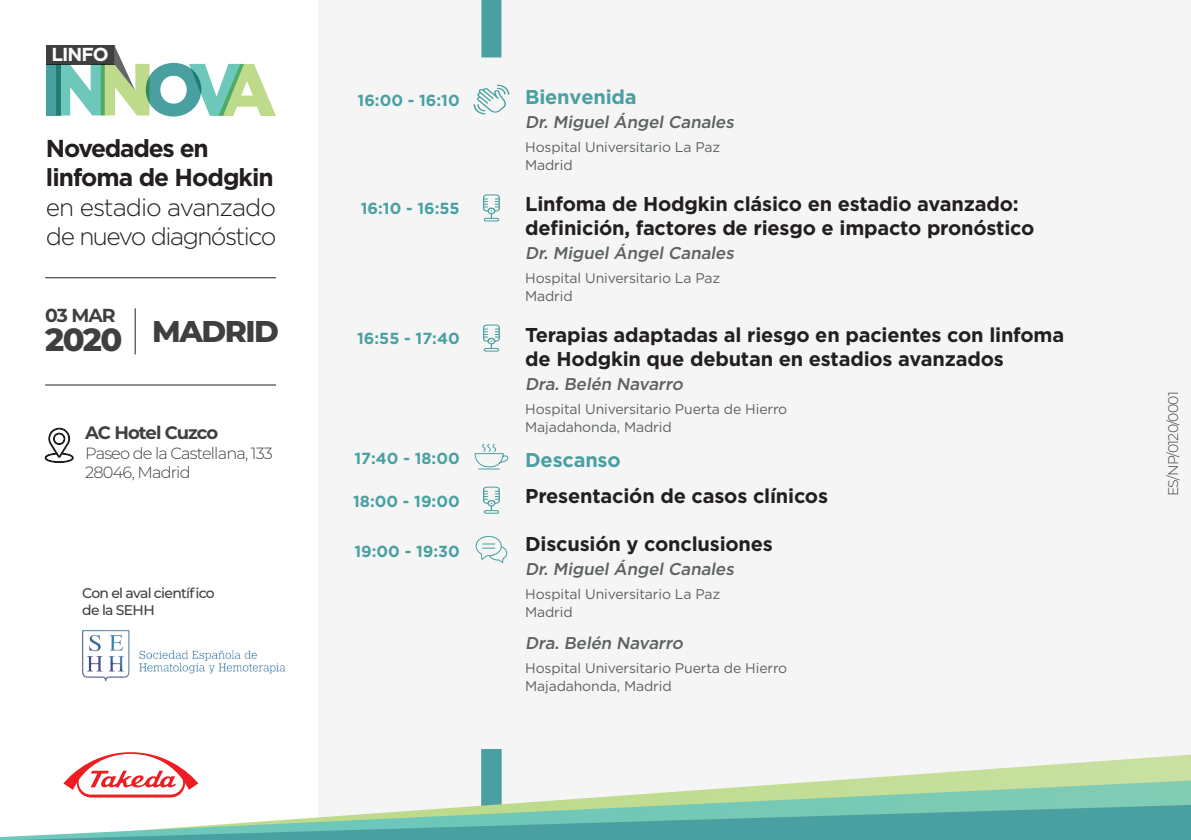
<style>
.page{position:relative;width:1191px;height:840px;background:#fff}
.page>*{position:absolute;margin:0;border:0;box-sizing:border-box;transform-origin:0 0}
.t1{font:800 32px "Montserrat";color:#3f3f40}
.t2{font:800 30px "Montserrat";letter-spacing:-.05em;color:#3f3f40}
.t3{font:300 24.4px/29.4px "Gotham";letter-spacing:-.06em;color:#231f20}
.t4{font:700 20px/24px "Gotham";letter-spacing:-.01em;color:#231f20}
.t5{font:700 20px "Gotham";letter-spacing:-.01em;color:#4aa0a1}
.t6{font:700 18.8px "Gotham";letter-spacing:-.05em;color:#fff}
.t7{font:700 18.8px "Montserrat";color:#3f3f40}
.t8{font:700 18px "Montserrat";letter-spacing:-.055em;color:#3f3f40}
.t9{font:italic 500 17px "Gotham";color:#5d6162}
.t10{font:300 16.2px/19.4px "Montserrat";letter-spacing:-.05em;color:#3f3f40}
.t11{font:700 16px "Gotham";color:#4aa0a1}
.t12{font:14px/18px "Gotham";letter-spacing:-.01em;color:#5d6162}
.t13{font:500 14px/16.8px "Montserrat";letter-spacing:-.05em;color:#3f3f40}
.t14{font:300 14px "Montserrat";letter-spacing:-.05em;color:#3f3f40}
.s1{font-weight:700}
</style>
<div class="page">
<div style="left:318px;top:0;width:873px;height:839px;background:#f5f5f6"></div>
<div style="left:46px;top:45px;width:68px;height:19px;background:#3f3f40"></div>
<div style="left:46px;top:64px;width:14px;height:51px;background:#4aa0a1"></div>
<svg style="left:56px;top:45px;width:220px;height:71px"></svg>
<hr style="left:45px;top:384px;width:231px;height:1px;background:#231f20">
<hr style="left:45px;top:277px;width:231px;height:1px;background:#231f20">
<hr style="left:135px;top:308px;width:1px;height:46px;background:#231f20">
<svg style="left:44px;top:427px;width:30px;height:36px"></svg>
<svg style="left:474px;top:443px;width:35px;height:26px"></svg>
<svg style="left:473px;top:85px;width:36px;height:29px"></svg>
<hr style="left:484px;top:218px;width:15px;height:3px;background:#4aa0a1;border-radius:2px">
<svg style="left:483px;top:194px;width:17px;height:26px"></svg>
<hr style="left:484px;top:348px;width:15px;height:3px;background:#4aa0a1;border-radius:2px">
<svg style="left:483px;top:324px;width:17px;height:26px"></svg>
<hr style="left:484px;top:510px;width:15px;height:3px;background:#4aa0a1;border-radius:2px">
<svg style="left:483px;top:486px;width:17px;height:26px"></svg>
<div style="left:481px;top:0;width:20px;height:57px;background:#4aa0a1"></div>
<svg style="left:481px;top:749px;width:710px;height:27px"></svg>
<svg style="left:0;top:776px;width:1191px;height:63px"></svg>
<svg style="left:19px;top:804px;width:1172px;height:35px"></svg>
<svg style="left:475px;top:535px;width:32px;height:28px"></svg>
<svg style="left:59px;top:752px;width:144px;height:48px"></svg>
<img style="left:82px;top:629px;width:204px;height:53px">
<p class="t6" style="left:51px;top:42px;width:59px">LINFO</p>
<p class="t3" style="left:46px;top:133px;width:232px"><span class="s1">Novedades en linfoma de Hodgkin </span>en estadio avanzado de nuevo diagnóstico</p>
<p class="t7" style="left:45px;top:302px;width:72px">03 MAR</p>
<p class="t1" style="left:45px;top:315px;width:79px">2020</p>
<p class="t2" style="left:152px;top:309px;width:128px">MADRID</p>
<p class="t8" style="left:85px;top:420px;width:135px">AC Hotel Cuzco</p>
<p class="t10" style="left:85px;top:442px;width:189px">Paseo de la Castellana, 133<br>28046, Madrid</p>
<p class="t13" style="left:82px;top:584px;width:134px">Con el aval científico de la SEHH</p>
<p class="t11" style="left:357px;top:90px;width:104px">16:00 - 16:10</p>
<p class="t11" style="left:361px;top:198px;width:100px">16:10 - 16:55</p>
<p class="t11" style="left:357px;top:328px;width:104px">16:55 - 17:40</p>
<p class="t11" style="left:354px;top:447px;width:107px">17:40 - 18:00</p>
<p class="t11" style="left:353px;top:490px;width:108px">18:00 - 19:00</p>
<p class="t11" style="left:354px;top:540px;width:107px">19:00 - 19:30</p>
<p class="t5" style="left:525px;top:83px;width:113px">Bienvenida</p>
<p class="t9" style="left:525px;top:110px;width:214px">Dr. Miguel Ángel Canales</p>
<p class="t12" style="left:525px;top:137px;width:197px">Hospital Universitario La Paz<br>Madrid</p>
<p class="t4" style="left:525px;top:191px;width:511px">Linfoma de Hodgkin clásico en estadio avanzado: definición, factores de riesgo e impacto pronóstico</p>
<p class="t9" style="left:525px;top:241px;width:214px">Dr. Miguel Ángel Canales</p>
<p class="t12" style="left:525px;top:268px;width:197px">Hospital Universitario La Paz<br>Madrid</p>
<p class="t4" style="left:525px;top:322px;width:540px">Terapias adaptadas al riesgo en pacientes con linfoma de Hodgkin que debutan en estadios avanzados</p>
<p class="t9" style="left:525px;top:372px;width:163px">Dra. Belén Navarro</p>
<p class="t12" style="left:525px;top:399px;width:264px">Hospital Universitario Puerta de Hierro<br>Majadahonda, Madrid</p>
<p class="t5" style="left:525px;top:446px;width:97px">Descanso</p>
<p class="t4" style="left:525px;top:483px;width:304px">Presentación de casos clínicos</p>
<p class="t4" style="left:525px;top:531px;width:249px">Discusión y conclusiones</p>
<p class="t9" style="left:525px;top:557px;width:214px">Dr. Miguel Ángel Canales</p>
<p class="t12" style="left:525px;top:584px;width:197px">Hospital Universitario La Paz<br>Madrid</p>
<p class="t9" style="left:525px;top:632px;width:163px">Dra. Belén Navarro</p>
<p class="t12" style="left:525px;top:658px;width:264px">Hospital Universitario Puerta de Hierro<br>Majadahonda, Madrid</p>
<p class="t14" style="left:1163px;top:496px;width:107px;rotate:-90deg">ES/NP/0120/0001</p>
</div>
